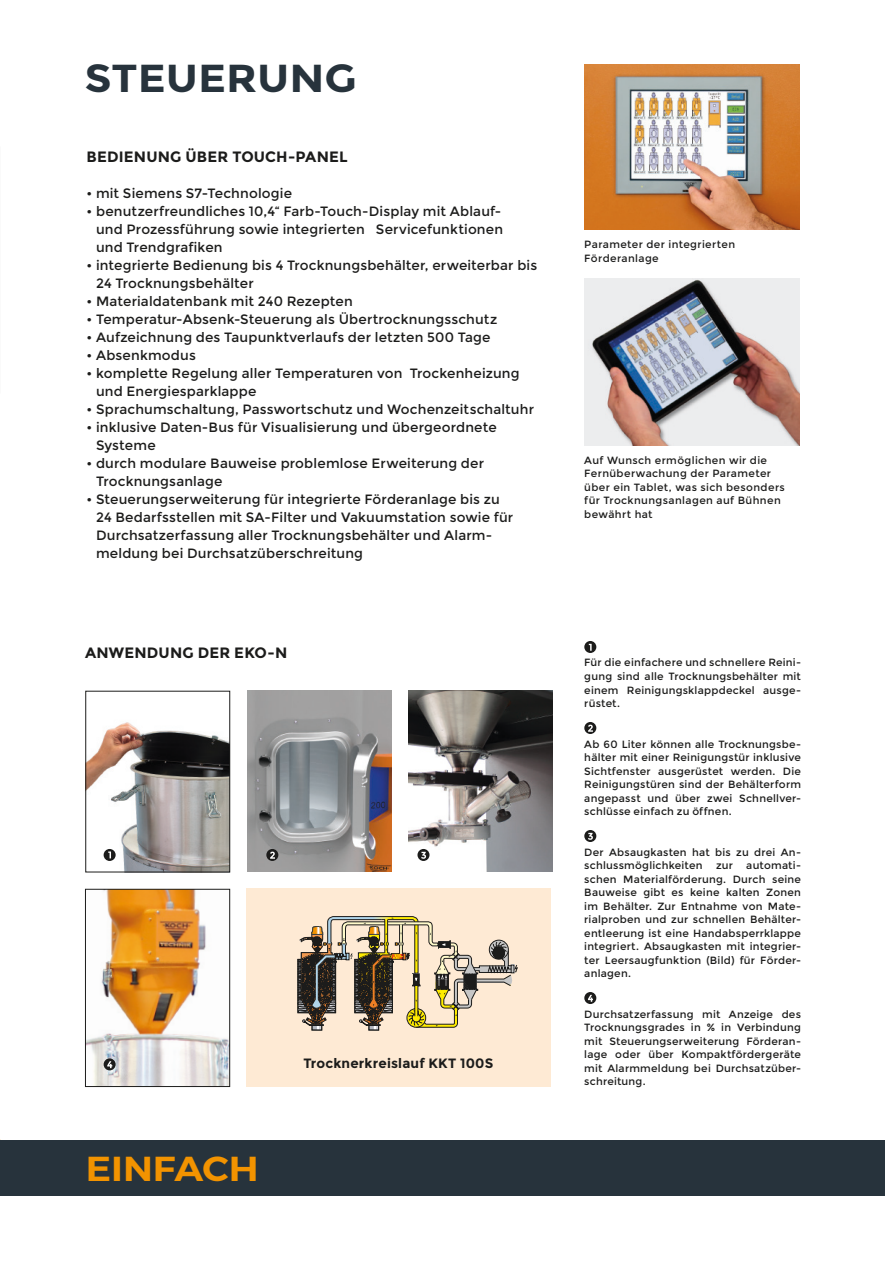
<style>
.page{position:relative;width:885px;height:1263px;background:#fff}
.page>*{position:absolute;margin:0;border:0;box-sizing:border-box;transform-origin:0 0}
.t1{font:700 39px "Montserrat";color:#27333c;scale:1.1 1}
.t2{font:600 34.5px "Montserrat";color:#f29300;scale:1.1 1}
.t3{font:700 15px "Montserrat";letter-spacing:.01em;color:#1c1c1b}
.t4{font:13.5px/18px "Montserrat";letter-spacing:.01em;color:#1c1c1b}
.t5{font:700 13.5px "Montserrat";letter-spacing:.015em;color:#1c1c1b}
.t6{font:10.5px/13.5px "Montserrat";letter-spacing:.025em;color:#1c1c1b;text-align:justify}
</style>
<div class="page">
<div style="left:0;top:1140px;width:884px;height:55px;background:#27333c"></div>
<img style="left:87px;top:722px;width:141px;height:148px">
<div style="left:85px;top:691px;width:145px;height:181px;border:1px solid #1c1c1b"></div>
<img style="left:247px;top:691px;width:144px;height:180px">
<div style="left:246px;top:889px;width:304px;height:198px;background:#feead4"></div>
<img style="left:408px;top:691px;width:144px;height:180px">
<svg style="left:297px;top:916px;width:220px;height:114px"></svg>
<div style="left:104px;top:849px;width:12px;height:12px;background:#1c1c1b;border-radius:50%"></div>
<svg style="left:108px;top:851px;width:3px;height:7px"></svg>
<img style="left:584px;top:64px;width:215px;height:166px">
<img style="left:584px;top:278px;width:215px;height:167px">
<div style="left:266px;top:849px;width:12px;height:12px;background:#1c1c1b;border-radius:50%"></div>
<svg style="left:270px;top:852px;width:5px;height:7px"></svg>
<svg style="left:417px;top:849px;width:12px;height:12px"></svg>
<svg style="left:421px;top:852px;width:5px;height:7px"></svg>
<img style="left:85px;top:889px;width:145px;height:197px">
<svg style="left:584px;top:641px;width:12px;height:12px"></svg>
<svg style="left:588px;top:644px;width:3px;height:7px"></svg>
<div style="left:584px;top:722px;width:12px;height:12px;background:#1c1c1b;border-radius:50%"></div>
<svg style="left:588px;top:725px;width:5px;height:7px"></svg>
<div style="left:584px;top:830px;width:12px;height:12px;background:#1c1c1b;border-radius:50%"></div>
<svg style="left:588px;top:833px;width:5px;height:7px"></svg>
<div style="left:584px;top:992px;width:12px;height:12px;background:#1c1c1b;border-radius:50%"></div>
<svg style="left:588px;top:995px;width:5px;height:7px"></svg>
<h1 class="t1" style="left:84px;top:55px;width:249px">STEUERUNG</h1>
<h3 class="t3" style="left:87px;top:148px;width:262px">BEDIENUNG ÜBER TOUCH-PANEL</h3>
<p class="t4" style="left:87px;top:184px;width:207px">• mit Siemens S7-Technologie</p>
<p class="t4" style="left:96px;top:202px;width:408px;text-indent:-9px">• benutzerfreundliches 10,4“ Farb-Touch-Display mit Ablauf&shy;und Prozessführung sowie integrierten Servicefunktionen und Trendgrafiken</p>
<p class="t4" style="left:96px;top:256px;width:442px;text-indent:-9px">• integrierte Bedienung bis 4 Trocknungsbehälter, erweiterbar bis<br>24 Trocknungsbehälter</p>
<p class="t4" style="left:87px;top:292px;width:267px">• Materialdatenbank mit 240 Rezepten</p>
<p class="t4" style="left:87px;top:310px;width:412px">• Temperatur-Absenk-Steuerung als Übertrocknungsschutz</p>
<p class="t4" style="left:87px;top:328px;width:405px">• Aufzeichnung des Taupunktverlaufs der letzten 500 Tage</p>
<p class="t4" style="left:87px;top:346px;width:111px">• Absenkmodus</p>
<p class="t4" style="left:96px;top:364px;width:425px;text-indent:-9px">• komplette Regelung aller Temperaturen von Trockenheizung und Energiesparklappe</p>
<p class="t4" style="left:87px;top:400px;width:449px">• Sprachumschaltung, Passwortschutz und Wochenzeitschaltuhr</p>
<p class="t4" style="left:96px;top:418px;width:402px;text-indent:-9px">• inklusive Daten-Bus für Visualisierung und übergeordnete<br>Systeme</p>
<p class="t4" style="left:96px;top:454px;width:389px;text-indent:-9px">• durch modulare Bauweise problemlose Erweiterung der<br>Trocknungsanlage</p>
<p class="t4" style="left:96px;top:490px;width:418px;text-indent:-9px">• Steuerungserweiterung für integrierte Förderanlage bis zu 24 Bedarfsstellen mit SA-Filter und Vakuumstation sowie für Durchsatzerfassung aller Trocknungsbehälter und Alarm&shy;meldung bei Durchsatzüberschreitung</p>
<h3 class="t3" style="left:85px;top:644px;width:204px">ANWENDUNG DER EKO-N</h3>
<h2 class="t2" style="left:86px;top:1141px;width:159px">EINFACH</h2>
<p class="t5" style="left:303px;top:1056px;width:191px">Trocknerkreislauf KKT 100S</p>
<p class="t6" style="left:584px;top:238px;width:152px">Parameter der integrierten<br>Förderanlage</p>
<p class="t6" style="left:584px;top:453px;width:202px;text-align:left">Auf Wunsch ermöglichen wir die<br>Fernüberwachung der Parameter über ein Tablet, was sich besonders für Trocknungsanlagen auf Bühnen bewährt hat</p>
<p class="t6" style="left:584px;top:656px;width:218px">Für die einfachere und schnellere Reini&shy;gung sind alle Trocknungsbehälter mit einem Reinigungsklappdeckel ausge&shy;rüstet.</p>
<p class="t6" style="left:584px;top:737px;width:218px">Ab 60 Liter können alle Trocknungsbe&shy;hälter mit einer Reinigungstür inklusive Sichtfenster ausgerüstet werden. Die Reinigungstüren sind der Behälterform angepasst und über zwei Schnellver&shy;schlüsse einfach zu öffnen.</p>
<p class="t6" style="left:584px;top:845px;width:218px">Der Absaugkasten hat bis zu drei An&shy;schlussmöglichkeiten</p>
<p class="t6" style="left:584px;top:859px;width:218px;text-indent:162px">automati&shy;schen Materialförderung. Durch seine Bauweise gibt es keine kalten Zonen im Behälter. Zur Entnahme von Mate&shy;rialproben und zur schnellen Behälter&shy;entleerung ist eine Handabsperrklappe integriert. Absaugkasten mit integrier&shy;ter Leersaugfunktion (Bild) für Förder&shy;anlagen.</p>
<p class="t6" style="left:584px;top:1007px;width:218px">Durchsatzerfassung mit Anzeige des Trocknungsgrades in % in Verbindung mit Steuerungserweiterung Förderan&shy;lage oder über Kompaktfördergeräte mit Alarmmeldung bei Durchsatzüber&shy;schreitung.</p>
<p class="t6" style="left:716px;top:859px;width:18px">zur</p>
</div>
